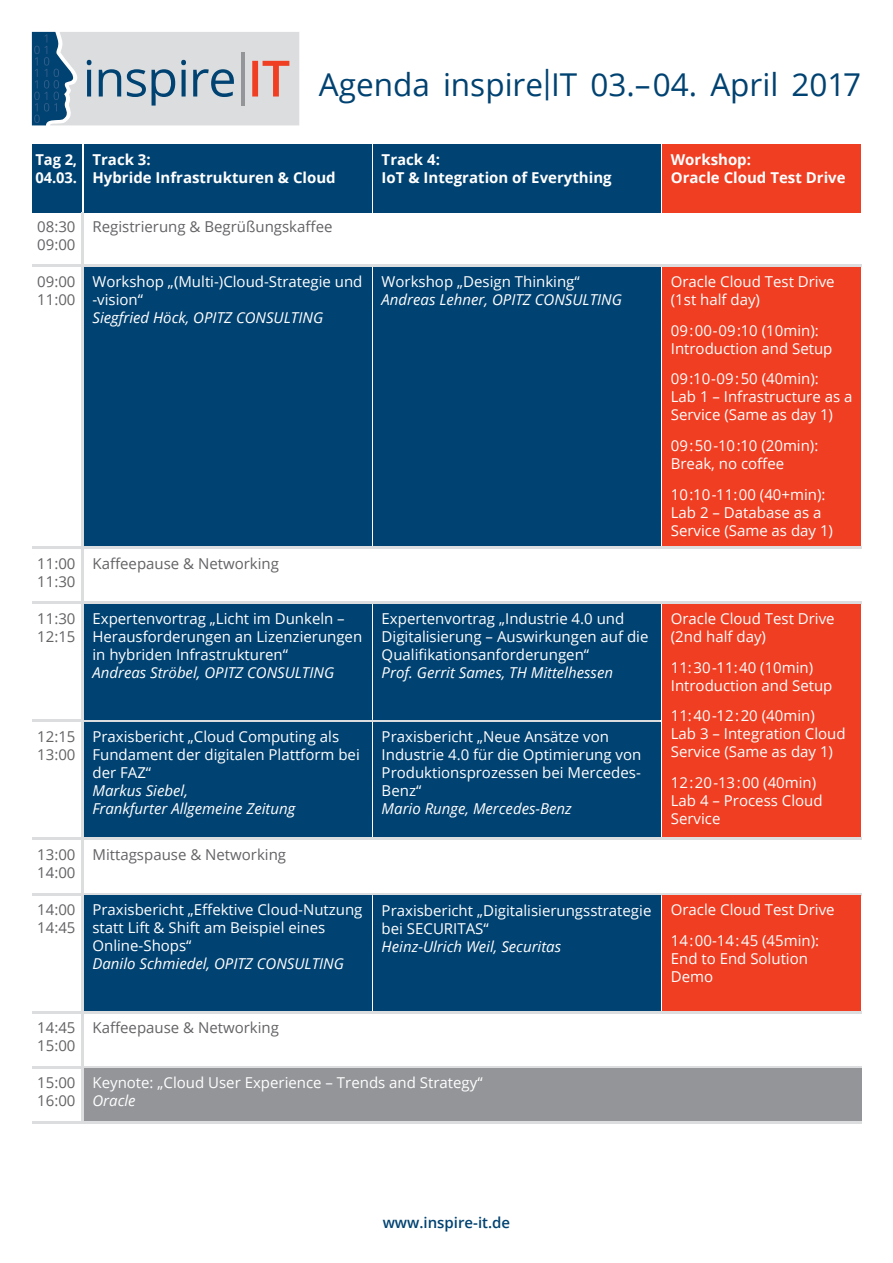
<style>
.page{position:relative;width:893px;height:1263px;background:#fff}
.page>*{position:absolute;margin:0;border:0;box-sizing:border-box;transform-origin:0 0}
.t1{font:31.5px "Open Sans";color:#004271}
.t2{font:15px/18px "Open Sans";color:#fff}
.t3{font:italic 15px/18px "Open Sans";color:#fff}
.t4{font:15px/18px "Open Sans";color:#636366}
.t5{font:700 15px/18px "Open Sans";color:#fff}
.t6{font:600 15px "Open Sans";color:#004271}
</style>
<div class="page">
<div style="left:32px;top:145px;width:50px;height:68px;background:#004271"></div>
<div style="left:84px;top:145px;width:287px;height:68px;background:#004271"></div>
<div style="left:373px;top:145px;width:287px;height:68px;background:#004271"></div>
<div style="left:662px;top:145px;width:199px;height:68px;background:#ef3e22"></div>
<hr style="left:32px;top:265px;width:829px;height:2px;background:#dcdddf">
<hr style="left:82px;top:213px;width:2px;height:910px;background:#dcdddf">
<div style="left:84px;top:267px;width:287px;height:279px;background:#004271"></div>
<div style="left:373px;top:267px;width:287px;height:279px;background:#004271"></div>
<div style="left:662px;top:267px;width:199px;height:279px;background:#ef3e22"></div>
<hr style="left:32px;top:720px;width:627px;height:2px;background:#dcdddf">
<div style="left:84px;top:604px;width:287px;height:116px;background:#004271"></div>
<div style="left:84px;top:722px;width:287px;height:116px;background:#004271"></div>
<div style="left:373px;top:604px;width:287px;height:116px;background:#004271"></div>
<div style="left:373px;top:722px;width:287px;height:116px;background:#004271"></div>
<div style="left:662px;top:604px;width:199px;height:234px;background:#ef3e22"></div>
<hr style="left:32px;top:1011px;width:829px;height:2px;background:#dcdddf">
<hr style="left:32px;top:1066px;width:829px;height:2px;background:#dcdddf">
<div style="left:84px;top:1068px;width:777px;height:53px;background:#939598"></div>
<hr style="left:32px;top:1121px;width:829px;height:3px;background:#dcdddf">
<svg style="left:32px;top:32px;width:267px;height:93px;background:#b5bec7"></svg>
<hr style="left:32px;top:546px;width:829px;height:3px;background:#dcdddf">
<hr style="left:32px;top:602px;width:829px;height:2px;background:#dcdddf">
<hr style="left:32px;top:838px;width:829px;height:2px;background:#dcdddf">
<hr style="left:32px;top:893px;width:829px;height:2px;background:#dcdddf">
<div style="left:84px;top:895px;width:287px;height:116px;background:#004271"></div>
<div style="left:373px;top:895px;width:287px;height:116px;background:#004271"></div>
<div style="left:662px;top:895px;width:199px;height:116px;background:#ef3e22"></div>
<h1 class="t1" style="left:319px;top:63px;width:544px">Agenda inspire|IT 03.–04. April 2017</h1>
<p class="t5" style="left:92px;top:150px;width:245px">Track 3:<br>Hybride Infrastrukturen &amp; Cloud</p>
<p class="t5" style="left:382px;top:150px;width:232px">Track 4:<br>IoT &amp; Integration of Everything</p>
<p class="t5" style="left:671px;top:150px;width:176px">Workshop:<br>Oracle Cloud Test Drive</p>
<p class="t4" style="left:37px;top:217px;width:297px">08:30 Registrierung &amp; Begrüßungskaffee<br>09:00</p>
<p class="t2" style="left:92px;top:272px;width:272px">Workshop „(Multi-)Cloud-Strategie und -vision“</p>
<p class="t3" style="left:92px;top:308px;width:232px">Siegfried Höck, OPITZ CONSULTING</p>
<p class="t5" style="left:35px;top:150px;width:43px">Tag 2,<br>04.03.</p>
<p class="t2" style="left:382px;top:272px;width:200px">Workshop „Design Thinking“</p>
<p class="t3" style="left:382px;top:290px;width:242px">Andreas Lehner, OPITZ CONSULTING</p>
<p class="t2" style="left:671px;top:272px;width:165px">Oracle Cloud Test Drive (1st half day)</p>
<p class="t2" style="left:671px;top:321px;width:163px">09:00-09:10 (10min):<br>Introduction and Setup</p>
<p class="t2" style="left:671px;top:369px;width:183px">09:10-09:50 (40min):<br>Lab 1 – Infrastructure as a<br>Service (Same as day 1)</p>
<p class="t2" style="left:671px;top:436px;width:149px">09:50-10:10 (20min):<br>Break, no coffee</p>
<p class="t2" style="left:671px;top:485px;width:164px">10:10-11:00 (40+min):<br>Lab 2 – Database as a<br>Service (Same as day 1)</p>
<p class="t4" style="left:37px;top:272px;width:40px">09:00<br>11:00</p>
<p class="t4" style="left:37px;top:554px;width:243px">11:00 Kaffeepause &amp; Networking<br>11:30</p>
<p class="t4" style="left:37px;top:609px;width:40px">11:30<br>12:15</p>
<p class="t2" style="left:92px;top:609px;width:271px">Expertenvortrag „Licht im Dunkeln –<br>Herausforderungen an Lizenzierungen in hybriden Infrastrukturen“</p>
<p class="t3" style="left:92px;top:663px;width:243px">Andreas Ströbel, OPITZ CONSULTING</p>
<p class="t4" style="left:37px;top:727px;width:40px">12:15<br>13:00</p>
<p class="t2" style="left:92px;top:727px;width:269px">Praxisbericht „Cloud Computing als<br>Fundament der digitalen Plattform bei der FAZ“</p>
<p class="t3" style="left:92px;top:781px;width:204px">Markus Siebel,<br>Frankfurter Allgemeine Zeitung</p>
<p class="t2" style="left:382px;top:609px;width:268px">Expertenvortrag „Industrie 4.0 und<br>Digitalisierung – Auswirkungen auf die<br>Qualifikationsanforderungen“</p>
<p class="t3" style="left:382px;top:663px;width:233px">Prof. Gerrit Sames, TH Mittelhessen</p>
<p class="t2" style="left:382px;top:727px;width:261px">Praxisbericht „Neue Ansätze von<br>Industrie 4.0 für die Optimierung von<br>Produktionsprozessen bei Mercedes-<br>Benz“</p>
<p class="t3" style="left:382px;top:799px;width:192px">Mario Runge, Mercedes-Benz</p>
<p class="t2" style="left:671px;top:609px;width:165px">Oracle Cloud Test Drive (2nd half day)</p>
<p class="t2" style="left:671px;top:658px;width:163px">11:30-11:40 (10min)<br>Introduction and Setup</p>
<p class="t2" style="left:671px;top:706px;width:176px">11:40-12:20 (40min)<br>Lab 3 – Integration Cloud<br>Service (Same as day 1)</p>
<p class="t2" style="left:671px;top:773px;width:153px">12:20-13:00 (40min)<br>Lab 4 – Process Cloud<br>Service</p>
<p class="t4" style="left:37px;top:845px;width:40px">13:00<br>14:00</p>
<p class="t4" style="left:92px;top:845px;width:195px">Mittagspause &amp; Networking</p>
<p class="t2" style="left:92px;top:900px;width:272px">Praxisbericht „Effektive Cloud-Nutzung statt Lift &amp; Shift am Beispiel eines<br>Online-Shops“</p>
<p class="t3" style="left:92px;top:954px;width:253px">Danilo Schmiedel, OPITZ CONSULTING</p>
<p class="t4" style="left:37px;top:900px;width:40px">14:00<br>14:45</p>
<p class="t2" style="left:671px;top:894px;width:165px;line-height:30.8px">Oracle Cloud Test Drive<br>14:00-14:45 (45min):</p>
<p class="t2" style="left:671px;top:949px;width:139px">End to End Solution<br>Demo</p>
<p class="t2" style="left:382px;top:901px;width:271px">Praxisbericht „Digitalisierungsstrategie bei SECURITAS“</p>
<p class="t3" style="left:382px;top:937px;width:181px">Heinz-Ulrich Weil, Securitas</p>
<p class="t4" style="left:37px;top:1018px;width:243px">14:45 Kaffeepause &amp; Networking<br>15:00</p>
<p class="t2" style="left:92px;top:1073px;width:392px">Keynote: „Cloud User Experience – Trends and Strategy“</p>
<p class="t3" style="left:92px;top:1091px;width:45px">Oracle</p>
<p class="t4" style="left:37px;top:1073px;width:40px">15:00<br>16:00</p>
<p class="t6" style="left:383px;top:1212px;width:129px">www.inspire-it.de</p>
</div>
